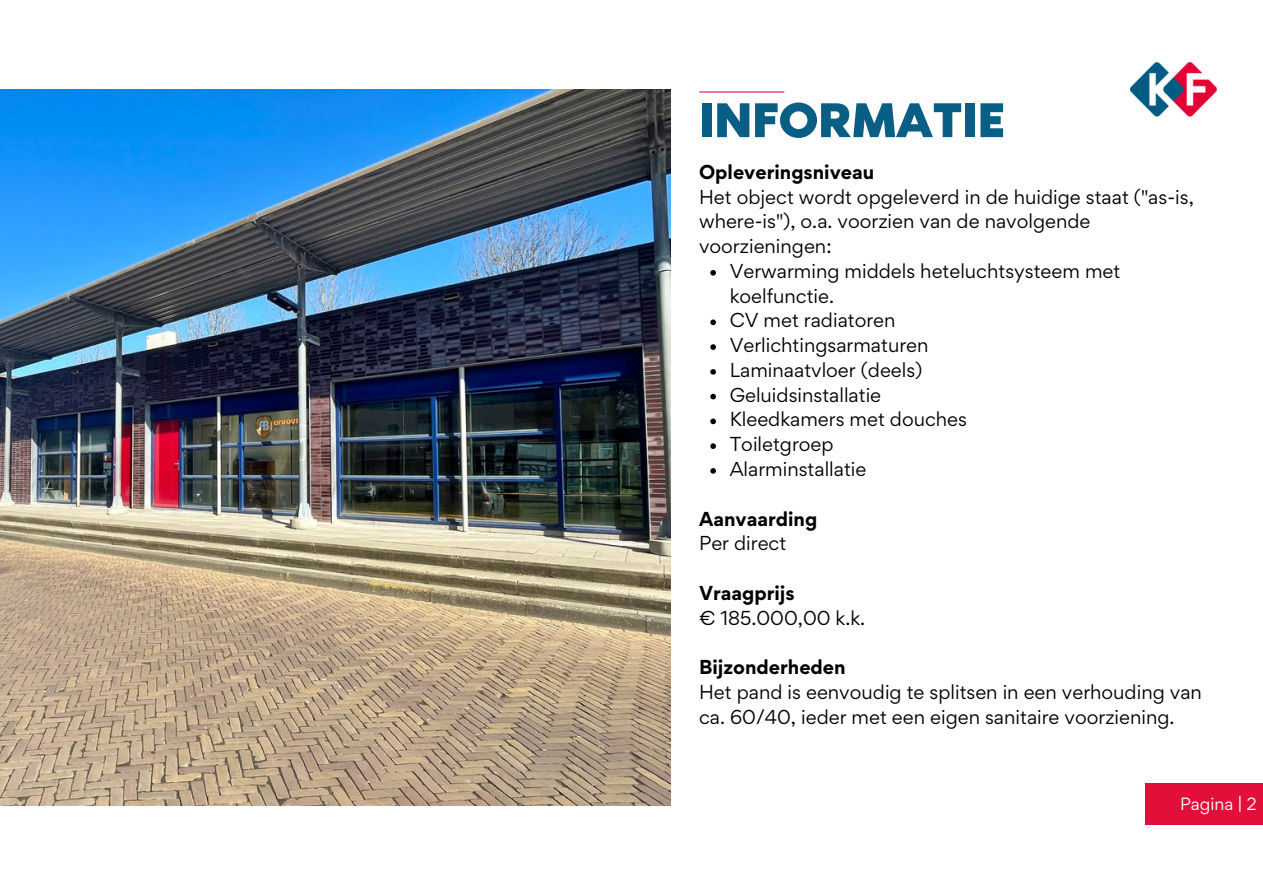
<style>
.page{position:relative;width:1263px;height:894px;background:#fff}
.page>*{position:absolute;margin:0;border:0;box-sizing:border-box;transform-origin:0 0}
.t1{font:61.35px "RTL Media Pro Medium";color:#095e86}
.t2{font:18px/24.8px "Gordita";color:#000}
.t3{font:700 18px "Gordita";color:#000}
.t4{font:15.75px "Gordita";color:#fff}
</style>
<div class="page">
<hr style="left:700px;top:91px;width:84px;height:1px;background:#e10f3a">
<img style="left:1130px;top:62px;width:87px;height:55px">
<img style="left:0;top:89px;width:670px;height:716px">
<div style="left:1145px;top:782px;width:118px;height:42px;background:#e10f3a"></div>
<svg style="left:710px;top:270px;width:6px;height:5px"></svg>
<svg style="left:710px;top:319px;width:6px;height:6px"></svg>
<svg style="left:710px;top:344px;width:6px;height:6px"></svg>
<svg style="left:710px;top:369px;width:6px;height:5px"></svg>
<svg style="left:710px;top:393px;width:6px;height:6px"></svg>
<svg style="left:710px;top:418px;width:6px;height:6px"></svg>
<svg style="left:710px;top:443px;width:6px;height:6px"></svg>
<svg style="left:710px;top:468px;width:6px;height:5px"></svg>
<h1 class="t1" style="left:699px;top:93px;width:307px">INFORMATIE</h1>
<p class="t3" style="left:699px;top:160px;width:177px">Opleveringsniveau</p>
<p class="t2" style="left:699px;top:184px;width:496px">Het object wordt opgeleverd in de huidige staat ("as-is, where-is"), o.a. voorzien van de navolgende voorzieningen:</p>
<p class="t2" style="left:730px;top:258px;width:392px">Verwarming middels heteluchtsysteem met koelfunctie.<br>CV met radiatoren<br>Verlichtingsarmaturen<br>Laminaatvloer (deels)<br>Geluidsinstallatie<br>Kleedkamers met douches<br>Toiletgroep<br>Alarminstallatie</p>
<p class="t3" style="left:699px;top:506px;width:120px">Aanvaarding</p>
<p class="t2" style="left:699px;top:530px;width:89px">Per direct</p>
<p class="t3" style="left:699px;top:580px;width:97px">Vraagprijs</p>
<p class="t2" style="left:699px;top:604px;width:168px">€ 185.000,00 k.k.</p>
<p class="t3" style="left:699px;top:654px;width:148px">Bijzonderheden</p>
<p class="t2" style="left:699px;top:679px;width:504px">Het pand is eenvoudig te splitsen in een verhouding van ca. 60/40, ieder met een eigen sanitaire voorziening.</p>
<p class="t4" style="left:1180px;top:792px;width:78px">Pagina | 2</p>
</div>
